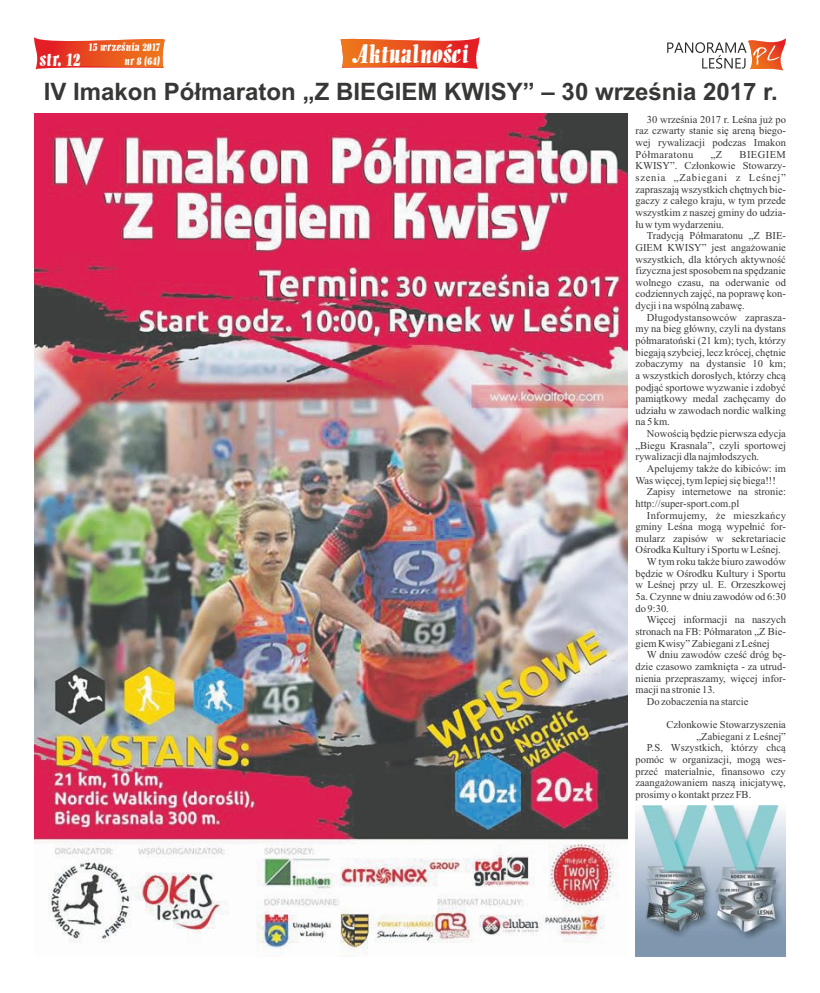
<style>
.page{position:relative;width:820px;height:993px;background:#fff}
.page>*{position:absolute;margin:0;border:0;box-sizing:border-box;transform-origin:0 0}
.t1{font:700 24px "Arial";color:#373736}
.t2{font:24px "Alto";color:#fefefe}
.t3{font:18px "Alto";color:#fefefe}
.t4{font:11px/13.3px "Alto";color:#fefefe;text-align:right}
.t5{font:10.5px/11.6px "Times New Roman";color:#373736;text-align:justify}
.t6{font:10.5px "Times New Roman";letter-spacing:.03em;color:#373736}
</style>
<div class="page">
<svg style="left:667px;top:39px;width:118px;height:31px"></svg>
<svg style="left:340px;top:37px;width:139px;height:32px;background:#eb6742"></svg>
<svg style="left:34px;top:37px;width:131px;height:32px;background:#eb6742"></svg>
<img style="left:34px;top:113px;width:592px;height:841px">
<img style="left:635px;top:805px;width:150px;height:150px">
<p class="t4" style="left:88px;top:41px;width:73px">15 września 2017 nr 8 (64)</p>
<h1 class="t1" style="left:44px;top:82px;width:735px">IV Imakon Półmaraton „Z BIEGIEM KWISY” – 30 września 2017 r.</h1>
<p class="t5" style="left:635px;top:114px;width:152px;text-indent:11px">30 września 2017 r. Leśna już po raz czwarty stanie się areną biego&shy;wej rywalizacji podczas Imakon Półmaratonu</p>
<h2 class="t3" style="left:39px;top:51px;width:42px">str. 12</h2>
<h1 class="t2" style="left:351px;top:43px;width:118px">Aktualności</h1>
<p class="t5" style="left:635px;top:149px;width:152px;text-indent:104px">BIEGIEM KWISY”. Członkowie Stowarzy&shy;szenia „Zabiegani z Leśnej” zapraszają wszystkich chętnych bie&shy;gaczy z całego kraju, w tym przede wszystkim z naszej gminy do udzia&shy;łu w tym wydarzeniu.</p>
<p class="t5" style="left:635px;top:231px;width:152px;text-indent:11px">Tradycją Półmaratonu „Z BIE-GIEM KWISY” jest angażowanie wszystkich, dla których aktywność fizyczna jest sposobem na spędzanie wolnego czasu, na oderwanie od codziennych zajęć, na poprawę kon&shy;dycji i na wspólną zabawę.</p>
<p class="t5" style="left:635px;top:312px;width:152px;text-indent:11px">Długodystansowców zaprasza&shy;my na bieg główny, czyli na dystans półmaratoński (21 km); tych, którzy biegają szybciej, lecz krócej, chętnie zobaczymy na dystansie 10 km; a wszystkich dorosłych, którzy chcą podjąć sportowe wyzwanie i zdobyć pamiątkowy medal zachęcamy do udziału w zawodach nordic walking na 5 km.</p>
<p class="t5" style="left:635px;top:428px;width:152px;text-indent:11px">Nowością będzie pierwsza edycja „Biegu Krasnala”, czyli sportowej rywalizacji dla najmłodszych.</p>
<p class="t5" style="left:646px;top:463px;width:140px">Apelujemy także do kibiców: im</p>
<p class="t5" style="left:635px;top:475px;width:142px">Was więcej, tym lepiej się biega!!!</p>
<p class="t5" style="left:646px;top:487px;width:140px">Zapisy internetowe na stronie:</p>
<p class="t5" style="left:635px;top:498px;width:105px">http://super-sport.com.pl</p>
<p class="t6" style="left:646px;top:511px;width:140px">Informujemy, że mieszkańcy</p>
<p class="t5" style="left:635px;top:521px;width:152px">gminy Leśna mogą wypełnić for-</p>
<p class="t5" style="left:635px;top:533px;width:152px">mularz zapisów w sekretariacie</p>
<p class="t5" style="left:635px;top:545px;width:147px">Ośrodka Kultury i Sportu w Leśnej.</p>
<p class="t5" style="left:646px;top:556px;width:140px">Wtym roku także biuro zawodów</p>
<p class="t5" style="left:635px;top:568px;width:152px">będzie w Ośrodku Kultury i Sportu</p>
<p class="t5" style="left:635px;top:580px;width:152px">w Leśnej przy ul. E. Orzeszkowej</p>
<p class="t5" style="left:635px;top:591px;width:152px">5a. Czynne w dniu zawodów od 6:30</p>
<p class="t5" style="left:635px;top:603px;width:35px">do 9:30.</p>
<p class="t5" style="left:646px;top:614px;width:140px">Więcej informacji na naszych</p>
<p class="t5" style="left:635px;top:626px;width:152px">stronach na FB: Półmaraton „Z Bie-</p>
<p class="t5" style="left:635px;top:638px;width:136px">giem Kwisy” Zabiegani z Leśnej</p>
<p class="t5" style="left:646px;top:649px;width:140px">W dniu zawodów cześć dróg bę-</p>
<p class="t5" style="left:635px;top:661px;width:152px">dzie czasowo zamknięta - za utrud-</p>
<p class="t5" style="left:635px;top:673px;width:152px">nienia przepraszamy, więcej infor-</p>
<p class="t5" style="left:635px;top:684px;width:81px">macji na stronie 13.</p>
<p class="t5" style="left:646px;top:696px;width:103px">Do zobaczenia na starcie</p>
<p class="t5" style="left:666px;top:719px;width:121px">Członkowie Stowarzyszenia</p>
<p class="t5" style="left:696px;top:731px;width:91px">„Zabiegani z Leśnej”</p>
<p class="t5" style="left:646px;top:742px;width:140px">P.S. Wszystkich, którzy chcą</p>
<p class="t5" style="left:635px;top:754px;width:152px">pomóc w organizacji, mogą wes-</p>
<p class="t5" style="left:635px;top:766px;width:152px">przeć materialnie, finansowo czy</p>
<p class="t5" style="left:635px;top:777px;width:152px">zaangażowaniem naszą inicjatywę,</p>
<p class="t5" style="left:635px;top:789px;width:117px">prosimy o kontakt przez FB.</p>
<p class="t5" style="left:710px;top:149px;width:13px">„Z</p>
</div>
